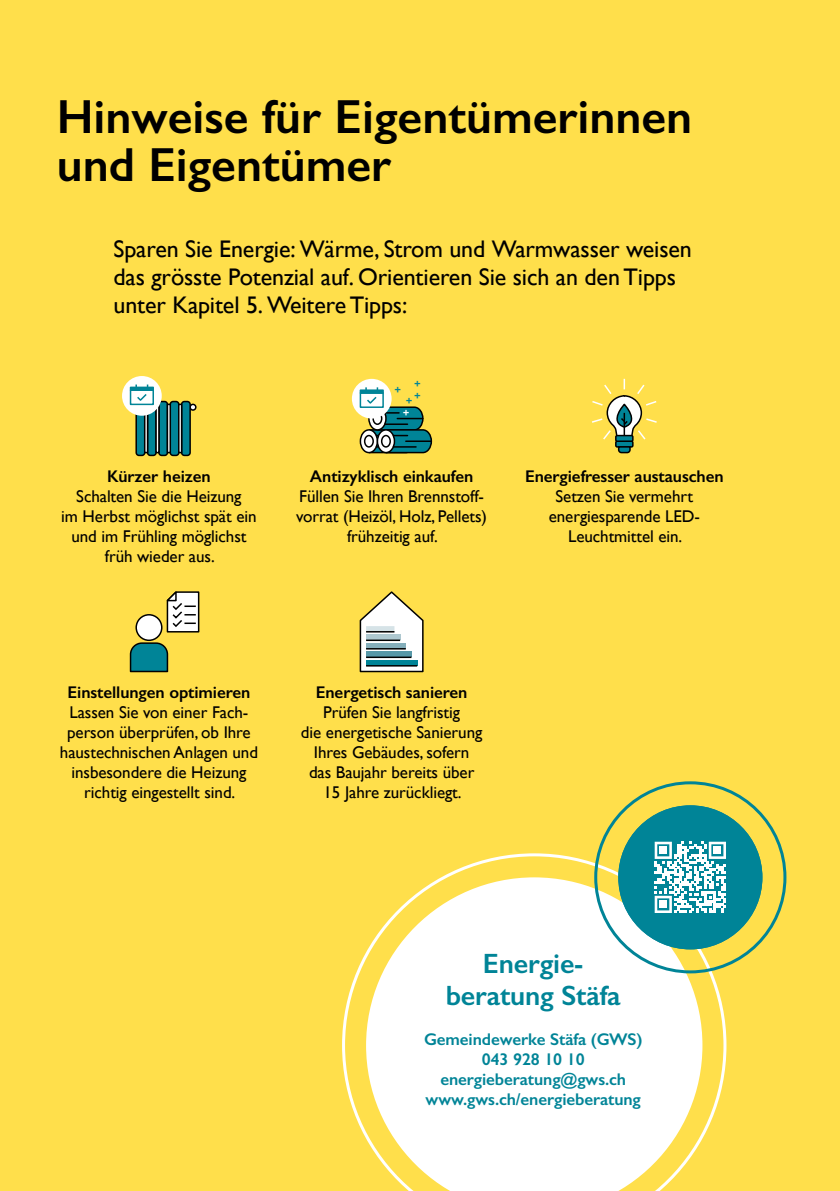
<style>
.page{position:relative;width:840px;height:1191px;background:#fff}
.page>*{position:absolute;margin:0;border:0;box-sizing:border-box;transform-origin:0 0}
.t1{font:600 48px/48px "Gill Sans";color:#000}
.t2{font:600 28px/32px "Gill Sans";letter-spacing:-.005em;color:#008497;text-align:center}
.t3{font:24px/28px "Gill Sans";letter-spacing:-.005em;color:#000}
.t4{font:17px/20px "Gill Sans";letter-spacing:-.005em;color:#000;text-align:center}
.t5{font:600 17px "Gill Sans";letter-spacing:-.005em;color:#000}
.t6{font:600 17px/20px "Gill Sans";letter-spacing:-.005em;color:#008497;text-align:center}
.t7{font:700 10px "Gill Sans";color:#008497}
.t8{font:700 10px "Gill Sans";color:#fff}
</style>
<div class="page">
<div style="left:0;top:0;width:839px;height:1191px;background:#ffdf4b"></div>
<div style="left:189px;top:403px;width:7px;height:8px;border:2px solid #000;border-radius:50%"></div>
<div style="left:136px;top:401px;width:9px;height:54px;background:#008497;border-radius:3px"></div>
<div style="left:135px;top:401px;width:10px;height:55px;border:2px solid #000;border-radius:3px"></div>
<div style="left:147px;top:401px;width:9px;height:54px;background:#008497;border-radius:3px"></div>
<div style="left:147px;top:401px;width:10px;height:55px;border:2px solid #000;border-radius:3px"></div>
<div style="left:159px;top:401px;width:8px;height:54px;background:#008497;border-radius:3px"></div>
<div style="left:158px;top:401px;width:10px;height:55px;border:2px solid #000;border-radius:3px"></div>
<div style="left:170px;top:401px;width:9px;height:54px;background:#008497;border-radius:3px"></div>
<div style="left:169px;top:401px;width:10px;height:55px;border:2px solid #000;border-radius:3px"></div>
<div style="left:181px;top:401px;width:9px;height:54px;background:#008497;border-radius:3px"></div>
<div style="left:181px;top:401px;width:10px;height:55px;border:2px solid #000;border-radius:3px"></div>
<div style="left:144px;top:403px;width:4px;height:50px;border:2px solid #000"></div>
<div style="left:155px;top:403px;width:4px;height:50px;border:2px solid #000"></div>
<div style="left:166px;top:403px;width:5px;height:50px;border:2px solid #000"></div>
<div style="left:178px;top:403px;width:4px;height:50px;border:2px solid #000"></div>
<div style="left:122px;top:376px;width:40px;height:40px;background:#fff;border-radius:50%"></div>
<div style="left:130px;top:389px;width:24px;height:16px;border:2px solid #008497"></div>
<div style="left:130px;top:386px;width:24px;height:5px;border:2px solid #008497"></div>
<svg style="left:135px;top:384px;width:13px;height:17px"></svg>
<svg style="left:360px;top:430px;width:17px;height:22px"></svg>
<div style="left:359px;top:429px;width:19px;height:24px;border:2px solid #000;border-radius:50%"></div>
<div style="left:364px;top:435px;width:10px;height:12px;border:2px solid #000;border-radius:50%"></div>
<div style="left:352px;top:379px;width:39px;height:39px;background:#fff;border-radius:50%"></div>
<div style="left:359px;top:392px;width:24px;height:16px;border:2px solid #008497"></div>
<div style="left:359px;top:389px;width:24px;height:5px;border:2px solid #008497"></div>
<svg style="left:365px;top:387px;width:67px;height:67px"></svg>
<svg style="left:592px;top:379px;width:65px;height:75px"></svg>
<svg style="left:166px;top:591px;width:34px;height:42px"></svg>
<div style="left:136px;top:615px;width:26px;height:25px;background:#fff;border-radius:50%"></div>
<div style="left:135px;top:614px;width:27px;height:27px;border:2px solid #000;border-radius:50%"></div>
<svg style="left:129px;top:642px;width:40px;height:31px"></svg>
<svg style="left:359px;top:591px;width:65px;height:82px"></svg>
<svg style="left:342px;top:853px;width:384px;height:338px"></svg>
<div style="left:618px;top:805px;width:144px;height:144px;background:#008497;border-radius:50%"></div>
<svg style="left:654px;top:841px;width:71px;height:72px"></svg>
<div style="left:659px;top:846px;width:7px;height:8px;background:#fff"></div>
<div style="left:713px;top:846px;width:7px;height:8px;background:#fff"></div>
<div style="left:659px;top:900px;width:7px;height:8px;background:#fff"></div>
<h1 class="t1" style="left:57px;top:92px;width:636px">Hinweise für Eigentümerinnen und Eigentümer</h1>
<h3 class="t3" style="left:113px;top:235px;width:579px">Sparen Sie Energie: Wärme, Strom und Warmwasser weisen das grösste Potenzial auf. Orientieren Sie sich an den Tipps unter Kapitel 5. Weitere Tipps:</h3>
<p class="t7" style="left:414px;top:376px;width:8px">+</p>
<p class="t7" style="left:394px;top:382px;width:8px">+</p>
<p class="t7" style="left:414px;top:387px;width:8px">+</p>
<p class="t7" style="left:405px;top:393px;width:8px">+</p>
<p class="t5" style="left:107px;top:465px;width:105px">Kürzer heizen</p>
<p class="t4" style="left:61px;top:485px;width:197px">Schalten Sie die Heizung<br>im Herbst möglichst spät ein und im Frühling möglichst früh wieder aus.</p>
<p class="t8" style="left:403px;top:404px;width:8px">+</p>
<p class="t5" style="left:310px;top:465px;width:165px">Antizyklisch einkaufen</p>
<p class="t4" style="left:296px;top:485px;width:192px">Füllen Sie Ihren Brennstoff&shy;vorrat (Heizöl, Holz, Pellets) frühzeitig auf.</p>
<p class="t5" style="left:525px;top:465px;width:200px">Energiefresser austauschen</p>
<p class="t4" style="left:548px;top:485px;width:152px">Setzen Sie vermehrt energiesparende LED-<br>Leuchtmittel ein.</p>
<p class="t5" style="left:67px;top:681px;width:184px">Einstellungen optimieren</p>
<p class="t4" style="left:60px;top:701px;width:199px">Lassen Sie von einer Fach&shy;person überprüfen, ob Ihre haustechnischen Anlagen und insbesondere die Heizung richtig eingestellt sind.</p>
<p class="t5" style="left:316px;top:681px;width:153px">Energetisch sanieren</p>
<p class="t4" style="left:301px;top:701px;width:183px">Prüfen Sie langfristig<br>die energetische Sanierung<br>Ihres Gebäudes, sofern das Baujahr bereits über<br>15 Jahre zurückliegt.</p>
<h2 class="t2" style="left:445px;top:947px;width:176px">Energie&shy;beratung Stäfa</h2>
<p class="t6" style="left:424px;top:1029px;width:220px">Gemeindewerke Stäfa (GWS)<br>043 928 10 10 energieberatung@gws.ch www.gws.ch/energieberatung</p>
</div>
